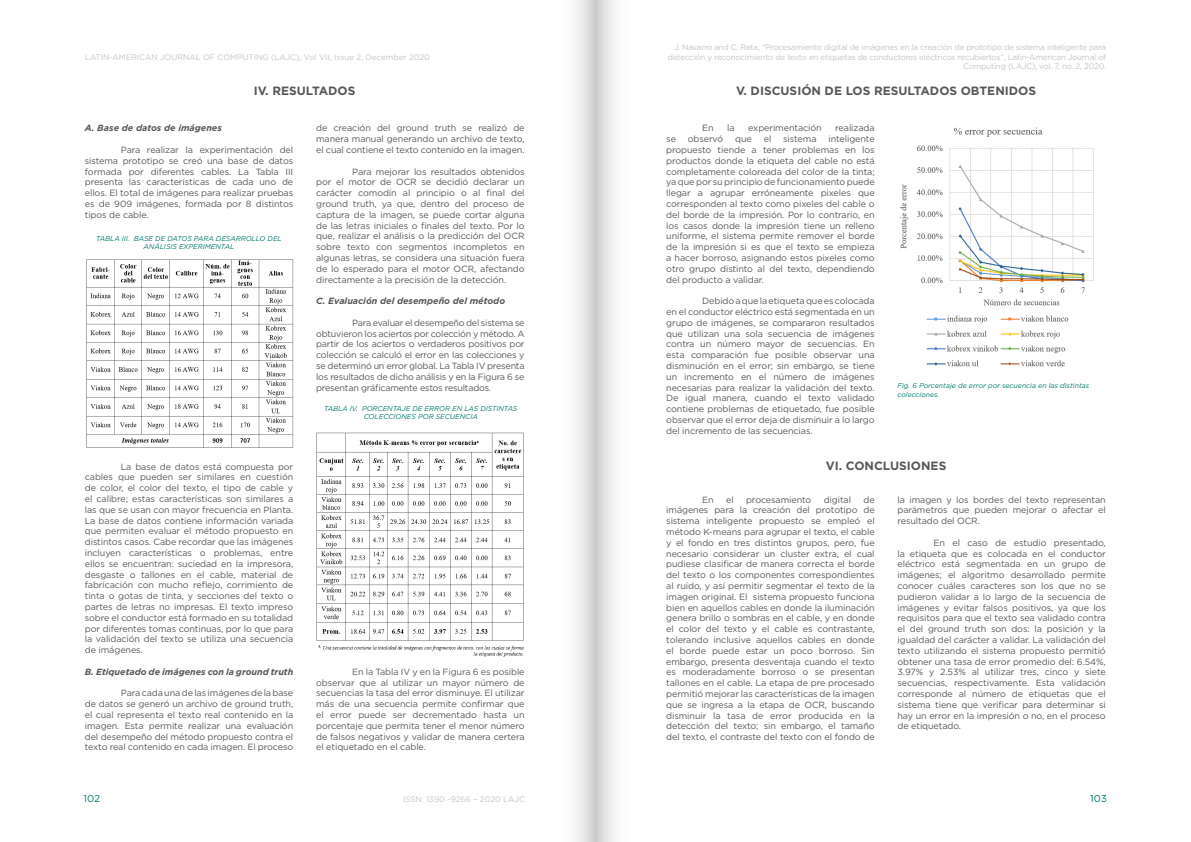
<style>
.page{position:relative;width:1191px;height:842px;background:#fff}
.page>*{position:absolute;margin:0;border:0;box-sizing:border-box;transform-origin:0 0}
.t1{font:700 12px "Gotham";color:#585856}
.t2{font:10px "Gotham";letter-spacing:-.005em;color:#00796d}
.t3{font:9px/10.8px "Gotham";letter-spacing:-.01em;color:#585856;text-align:justify}
.t4{font:italic 700 9px "Gotham";color:#585856}
.t5{font:8px/9.6px "Gotham";letter-spacing:-.025em;color:#c5c5c5;text-align:right}
.t6{font:8px "Gotham";color:#c5c5c5}
.t7{font:italic 7px/8.4px "Gotham";color:#00796d;text-align:center}
</style>
<div class="page">
<img style="left:86px;top:259px;width:207px;height:189px">
<img style="left:316px;top:432px;width:208px;height:225px">
<img style="left:900px;top:127px;width:194px;height:240px">
<p class="t6" style="left:85px;top:52px;width:346px">LATIN-AMERICAN JOURNAL OF COMPUTING (LAJC), Vol VII, Issue 2, December 2020</p>
<p class="t5" style="left:668px;top:42px;width:440px">J. Navarro and C. Reta, “Procesamiento digital de imágenes en la creación de prototipo de sistema inteligente para detección y reconocimiento de texto en etiquetas de conductores eléctricos recubiertos”, Latin-American Journal of<br>Computing (LAJC), vol. 7, no. 2, 2020.</p>
<h1 class="t1" style="left:254px;top:82px;width:103px">IV. RESULTADOS</h1>
<h1 class="t1" style="left:736px;top:82px;width:301px">V. DISCUSIÓN DE LOS RESULTADOS OBTENIDOS</h1>
<p class="t4" style="left:85px;top:122px;width:139px">A. Base de datos de imágenes</p>
<p class="t3" style="left:85px;top:144px;width:210px;text-indent:36px">Para realizar la experimentación del sistema prototipo se creó una base de datos formada por diferentes cables. La Tabla III presenta las características de cada uno de ellos. El total de imágenes para realizar pruebas es de 909 imágenes, formada por 8 distintos tipos de cable.</p>
<p class="t7" style="left:96px;top:234px;width:187px">TABLA III. BASE DE DATOS PARA DESARROLLO DEL<br>ANÁLISIS EXPERIMENTAL</p>
<p class="t3" style="left:85px;top:461px;width:210px;text-indent:36px">La base de datos está compuesta por cables que pueden ser similares en cuestión de color, el color del texto, el tipo de cable y el calibre; estas características son similares a las que se usan con mayor frecuencia en Planta.<br>La base de datos contiene información variada que permiten evaluar el método propuesto en distintos casos. Cabe recordar que las imágenes incluyen características o problemas, entre ellos se encuentran: suciedad en la impresora, desgaste o tallones en el cable, material de fabricación con mucho reflejo, corrimiento de tinta o gotas de tinta, y secciones del texto o partes de letras no impresas. El texto impreso sobre el conductor está formado en su totalidad por diferentes tomas continuas, por lo que para la validación del texto se utiliza una secuencia de imágenes.</p>
<p class="t4" style="left:85px;top:666px;width:210px">B. Etiquetado de imágenes con la ground truth</p>
<p class="t3" style="left:85px;top:688px;width:210px;text-indent:36px">Para cada una de las imágenes de la base de datos se generó un archivo de ground truth, el cual representa el texto real contenido en la imagen. Esta permite realizar una evaluación del desempeño del método propuesto contra el texto real contenido en cada imagen. El proceso</p>
<p class="t3" style="left:316px;top:123px;width:210px">de creación del ground truth se realizó de manera manual generando un archivo de texto, el cual contiene el texto contenido en la imagen.</p>
<p class="t3" style="left:316px;top:166px;width:210px;text-indent:36px">Para mejorar los resultados obtenidos por el motor de OCR se decidió declarar un carácter comodín al principio o al final del ground truth, ya que, dentro del proceso de captura de la imagen, se puede cortar alguna de las letras iniciales o finales del texto. Por lo que, realizar el análisis o la predicción del OCR sobre texto con segmentos incompletos en algunas letras, se considera una situación fuera de lo esperado para el motor OCR, afectando directamente a la precisión de la detección.</p>
<p class="t4" style="left:316px;top:295px;width:190px">C. Evaluación del desempeño del método</p>
<p class="t3" style="left:316px;top:317px;width:210px;text-indent:36px">Para evaluar el desempeño del sistema se obtuvieron los aciertos por colección y método. A partir de los aciertos o verdaderos positivos por colección se calculó el error en las colecciones y se determinó un error global. La Tabla IV presenta los resultados de dicho análisis y en la Figura 6 se presentan gráficamente estos resultados.</p>
<p class="t7" style="left:324px;top:404px;width:195px">TABLA IV. PORCENTAJE DE ERROR EN LAS DISTINTAS<br>COLECCIONES POR SECUENCIA</p>
<p class="t3" style="left:316px;top:666px;width:210px;text-indent:36px">En la Tabla IV y en la Figura 6 es posible observar que al utilizar un mayor número de secuencias la tasa del error disminuye. El utilizar más de una secuencia permite confirmar que el error puede ser decrementado hasta un porcentaje que permita tener el menor número de falsos negativos y validar de manera certera el etiquetado en el cable.</p>
<p class="t3" style="left:702px;top:123px;width:13px">En</p>
<p class="t3" style="left:727px;top:123px;width:9px">la</p>
<p class="t3" style="left:748px;top:123px;width:75px">experimentación</p>
<p class="t3" style="left:835px;top:123px;width:41px">realizada</p>
<p class="t3" style="left:666px;top:133px;width:11px">se</p>
<p class="t3" style="left:688px;top:133px;width:37px">observó</p>
<p class="t3" style="left:735px;top:133px;width:18px">que</p>
<p class="t3" style="left:764px;top:133px;width:9px">el</p>
<p class="t3" style="left:783px;top:133px;width:35px">sistema</p>
<p class="t3" style="left:666px;top:133px;width:210px;text-indent:162px">inteligente propuesto tiende a tener problemas en los productos donde la etiqueta del cable no está completamente coloreada del color de la tinta; ya que por su principio de funcionamiento puede llegar a agrupar erróneamente pixeles que corresponden al texto como pixeles del cable o del borde de la impresión. Por lo contrario, en los casos donde la impresión tiene un relleno uniforme, el sistema permite remover el borde de la impresión si es que el texto se empieza a hacer borroso, asignando estos pixeles como otro grupo distinto al del texto, dependiendo del producto a validar.</p>
<p class="t3" style="left:666px;top:295px;width:210px;text-indent:36px">Debido a que la etiqueta que es colocada en el conductor eléctrico está segmentada en un grupo de imágenes, se compararon resultados que utilizan una sola secuencia de imágenes contra un número mayor de secuencias. En esta comparación fue posible observar una disminución en el error; sin embargo, se tiene un incremento en el número de imágenes necesarias para realizar la validación del texto.<br>De igual manera, cuando el texto validado contiene problemas de etiquetado, fue posible observar que el error deja de disminuir a lo largo del incremento de las secuencias.</p>
<p class="t7" style="left:897px;top:381px;width:193px;text-align:left">Fig. 6 Porcentaje de error por secuencia en las distintas colecciones.</p>
<h1 class="t1" style="left:825px;top:457px;width:122px">VI. CONCLUSIONES</h1>
<p class="t3" style="left:666px;top:494px;width:210px;text-indent:197px">de imágenes para la creación del prototipo de sistema inteligente propuesto se empleó el método K-means para agrupar el texto, el cable y el fondo en tres distintos grupos, pero, fue necesario considerar un cluster extra, el cual pudiese clasificar de manera correcta el borde del texto o los componentes correspondientes al ruido, y así permitir segmentar el texto de la imagen original. El sistema propuesto funciona bien en aquellos cables en donde la iluminación genera brillo o sombras en el cable, y en donde el color del texto y el cable es contrastante, tolerando inclusive aquellos cables en donde el borde puede estar un poco borroso. Sin embargo, presenta desventaja cuando el texto es moderadamente borroso o se presentan tallones en el cable. La etapa de pre procesado permitió mejorar las características de la imagen que se ingresa a la etapa de OCR, buscando disminuir la tasa de error producida en la detección del texto; sin embargo, el tamaño del texto, el contraste del texto con el fondo de</p>
<p class="t3" style="left:702px;top:494px;width:13px">En</p>
<p class="t3" style="left:726px;top:494px;width:9px">el</p>
<p class="t3" style="left:746px;top:494px;width:67px">procesamiento</p>
<p class="t3" style="left:823px;top:494px;width:29px">digital</p>
<p class="t3" style="left:897px;top:494px;width:210px">la imagen y los bordes del texto representan parámetros que pueden mejorar o afectar el resultado del OCR.</p>
<p class="t3" style="left:897px;top:537px;width:210px;text-indent:36px">En el caso de estudio presentado, la etiqueta que es colocada en el conductor eléctrico está segmentada en un grupo de imágenes; el algoritmo desarrollado permite conocer cuáles caracteres son los que no se pudieron validar a lo largo de la secuencia de imágenes y evitar falsos positivos, ya que los requisitos para que el texto sea validado contra el del ground truth son dos: la posición y la igualdad del carácter a validar. La validación del texto utilizando el sistema propuesto permitió obtener una tasa de error promedio del: 6.54%, 3.97% y 2.53% al utilizar tres, cinco y siete secuencias, respectivamente. Esta validación corresponde al número de etiquetas que el sistema tiene que verificar para determinar si hay un error en la impresión o no, en el proceso de etiquetado.</p>
<p class="t2" style="left:84px;top:792px;width:18px">102</p>
<p class="t6" style="left:403px;top:794px;width:123px">ISSN: 1390 -9266 – 2020 LAJC</p>
<p class="t2" style="left:1090px;top:792px;width:18px">103</p>
</div>
